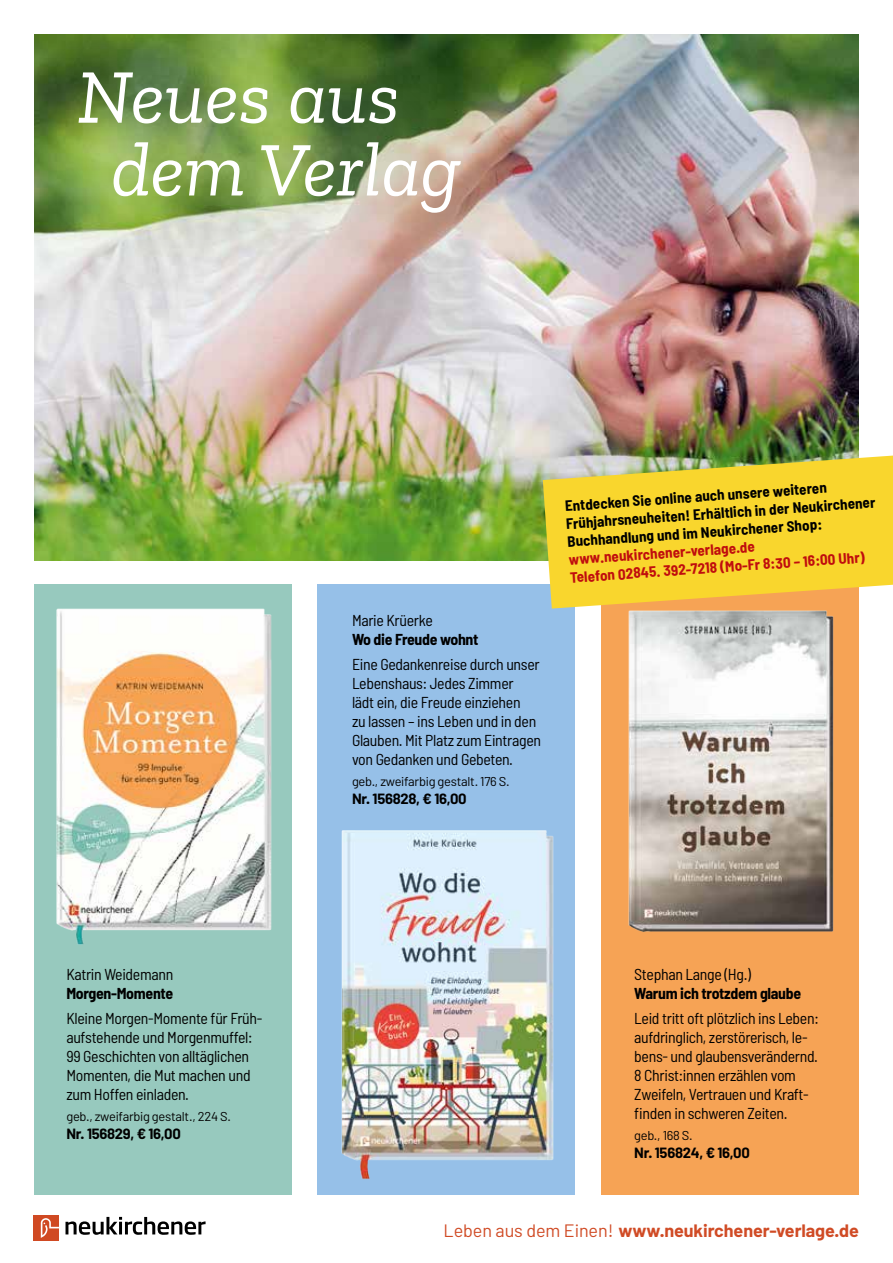
<style>
.page{position:relative;width:893px;height:1263px;background:#fff}
.page>*{position:absolute;margin:0;border:0;box-sizing:border-box;transform-origin:0 0}
.t1{font:italic 77.4px/72.8px "Zilla Slab";color:#fff}
.t2{font:700 18px "Barlow";letter-spacing:-.005em;color:#d04b25}
.t3{font:semi-condensed 15.9px/19px "Barlow";letter-spacing:-.02em;color:#000}
.t4{font:700 semi-condensed 15.9px "Barlow";letter-spacing:-.02em;color:#000}
.t5{font:700 semi-condensed 15px/18px "Barlow";color:#000}
.t6{font:700 semi-condensed 15px/18px "Barlow";color:#c00d0e}
.t7{font:700 14.85px "Barlow";letter-spacing:-.02em;color:#000}
.t8{font:12.9px "Barlow";letter-spacing:-.02em;color:#000}
.s1{font-weight:400}
</style>
<div class="page">
<div style="left:34px;top:585px;width:258px;height:610px;background:#97c9be"></div>
<div style="left:317px;top:585px;width:258px;height:610px;background:#96c0e8"></div>
<div style="left:601px;top:585px;width:258px;height:610px;background:#f6a355"></div>
<img style="left:56px;top:608px;width:216px;height:337px">
<img style="left:628px;top:610px;width:206px;height:322px">
<img style="left:341px;top:830px;width:213px;height:350px">
<img style="left:34px;top:34px;width:825px;height:527px">
<div style="left:0;top:0;width:542px;height:294px;background:#fff;opacity:.75"></div>
<svg style="left:66px;top:1217px;width:140px;height:18px"></svg>
<div style="left:33px;top:1215px;width:26px;height:26px;background:#d04922"></div>
<svg style="left:41px;top:1218px;width:18px;height:20px"></svg>
<svg style="left:543px;top:456px;width:350px;height:153px;background:#f1d03c"></svg>
<h1 class="t1" style="left:111px;top:61px;width:351px;text-indent:-34px">Neues aus dem Verlag</h1>
<p class="t3" style="left:66px;top:965px;width:108px">Katrin Weidemann</p>
<p class="t4" style="left:66px;top:984px;width:108px">Morgen-Momente</p>
<p class="t3" style="left:66px;top:1008px;width:198px">Kleine Morgen-Momente für Früh&shy;aufstehende und Morgenmuffel:<br>99 Geschichten von alltäglichen<br>Momenten, die Mut machen und zum Hoffen einladen.</p>
<p class="t8" style="left:66px;top:1108px;width:166px">geb., zweifarbig gestalt., 224 S.</p>
<p class="t7" style="left:66px;top:1124px;width:116px">Nr. 156829, € 16,00</p>
<p class="t3" style="left:352px;top:610px;width:82px">Marie Krüerke</p>
<p class="t4" style="left:352px;top:629px;width:128px">Wo die Freude wohnt</p>
<p class="t3" style="left:352px;top:654px;width:191px">Eine Gedankenreise durch unser<br>Lebenshaus: Jedes Zimmer<br>lädt ein, die Freude einziehen<br>zu lassen – ins Leben und in den<br>Glauben. Mit Platz zum Eintragen von Gedanken und Gebeten.</p>
<p class="t8" style="left:352px;top:773px;width:159px">geb., zweifarbig gestalt. 176 S.</p>
<p class="t7" style="left:352px;top:789px;width:116px">Nr. 156828, € 16,00</p>
<p class="t5" style="left:564px;top:496px;width:311px;rotate:-4deg">Entdecken Sie online auch unsere weiteren<br>Frühjahrsneuheiten! Erhältlich in der Neukirchener<br>Buchhandlung und im Neukirchener Shop:</p>
<p class="t6" style="left:568px;top:550px;width:297px;rotate:-4deg">www.neukirchener-verlage.de<br>Telefon 02845. 392-7218 (Mo-Fr 8:30 – 16:00 Uhr)</p>
<p class="t3" style="left:634px;top:965px;width:118px">Stephan Lange (Hg.)</p>
<p class="t4" style="left:634px;top:984px;width:168px">Warum ich trotzdem glaube</p>
<p class="t3" style="left:634px;top:1008px;width:186px">Leid tritt oft plötzlich ins Leben: aufdringlich, zerstörerisch, le&shy;bens- und glaubensverändernd.<br>8 Christ:innen erzählen vom<br>Zweifeln, Vertrauen und Kraft&shy;finden in schweren Zeiten.</p>
<p class="t8" style="left:634px;top:1127px;width:60px">geb., 168 S.</p>
<p class="t7" style="left:634px;top:1143px;width:117px">Nr. 156824, € 16,00</p>
<p class="t2" style="left:444px;top:1219px;width:417px"><span class="s1">Leben aus dem Einen!</span> www.neukirchener-verlage.de</p>
</div>
